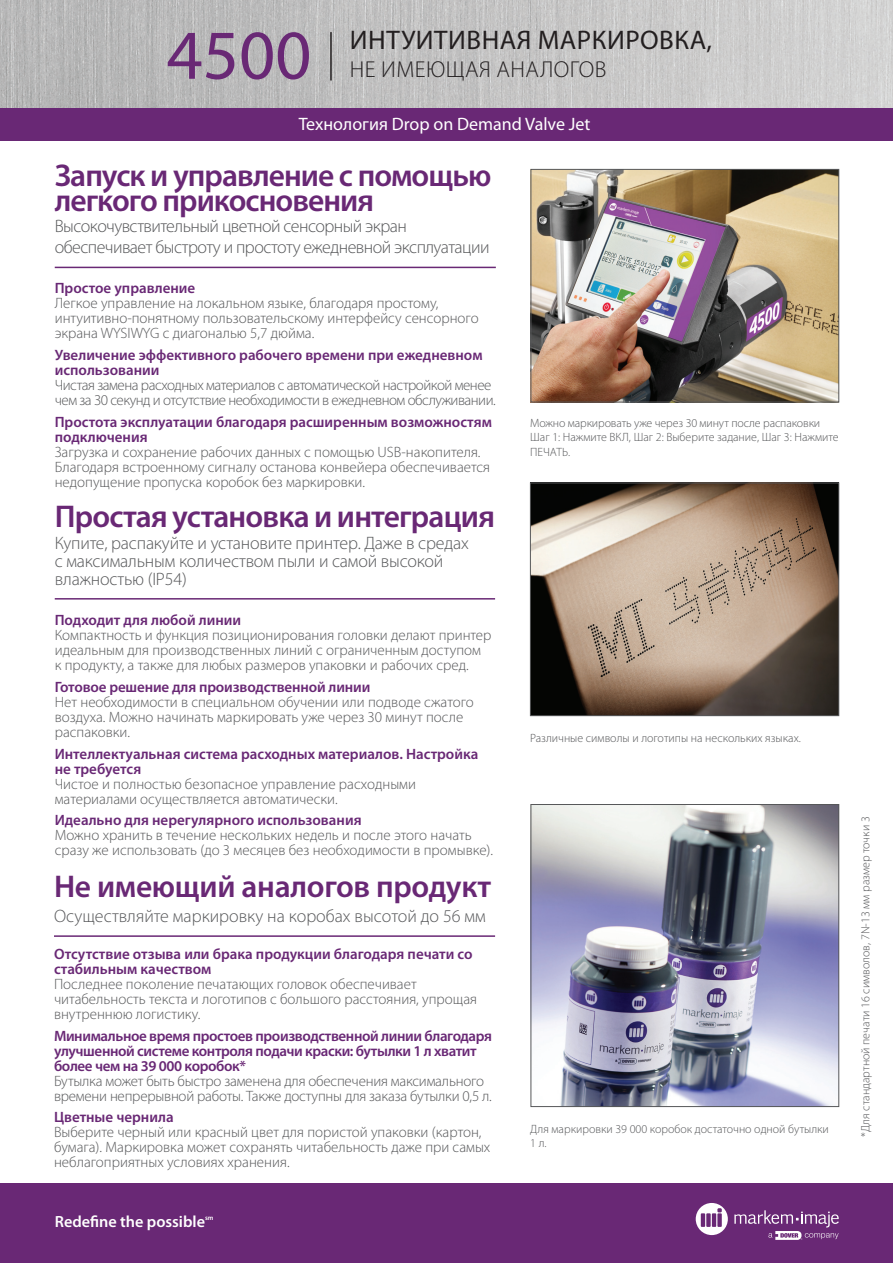
<style>
.page{position:relative;width:893px;height:1263px;background:#fff}
.page>*{position:absolute;margin:0;border:0;box-sizing:border-box;transform-origin:0 0}
.t1{font:70.5px "Myriad Pro";color:#692875}
.t2{font:600 31.5px/25.5px "Myriad Pro";letter-spacing:-.03em;color:#692875}
.t3{font:600 31.5px "Myriad Pro";letter-spacing:-.01em;color:#692875}
.t4{font:27px "Myriad Pro";letter-spacing:.02em;color:#231f20}
.t5{font:300 23.1px "Myriad Pro";color:#231f20}
.t6{font:300 18px/18px "Myriad Pro";letter-spacing:-.01em;color:#57585a}
.t7{font:300 18px/21px "Myriad Pro";letter-spacing:-.03em;color:#57585a}
.t8{font:18px "Myriad Pro";color:#fff}
.t9{font:600 16.2px "Myriad Pro";color:#fff}
.t10{font:300 15px/15px "Myriad Pro";color:#57585a}
.t11{font:600 15px/15px "Myriad Pro";color:#692875}
.t12{font:600 15px/15px "Myriad Pro";letter-spacing:-.025em;color:#692875}
.t13{font:300 15px/15px "Myriad Pro";letter-spacing:-.03em;color:#57585a}
.t14{font:300 12px/14.4px "Myriad Pro";color:#57585a}
.t15{font:600 6.75px "Myriad Pro";color:#fff}
</style>
<div class="page">
<div style="left:0;top:1183px;width:893px;height:80px;background:#692875"></div>
<hr style="left:55px;top:267px;width:441px;height:1px;background:#692875">
<hr style="left:55px;top:598px;width:440px;height:1px;background:#692875">
<hr style="left:54px;top:935px;width:441px;height:2px;background:#692875">
<img style="left:532px;top:485px;width:305px;height:229px">
<div style="left:530px;top:483px;width:309px;height:233px;border:1px solid #57585a"></div>
<img style="left:533px;top:806px;width:304px;height:299px">
<div style="left:531px;top:804px;width:308px;height:303px;border:1px solid #57585a"></div>
<img style="left:0;top:0;width:893px;height:108px">
<svg style="left:696px;top:1203px;width:32px;height:32px"></svg>
<svg style="left:734px;top:1210px;width:105px;height:30px"></svg>
<div style="left:0;top:108px;width:893px;height:32px;background:#692875"></div>
<hr style="left:330px;top:32px;width:2px;height:48px;background:#231f20">
<img style="left:533px;top:171px;width:304px;height:229px">
<div style="left:531px;top:169px;width:308px;height:233px;border:1px solid #57585a"></div>
<h3 class="t4" style="left:350px;top:25px;width:364px">ИНТУИТИВНАЯ МАРКИРОВКА,</h3>
<h1 class="t1" style="left:167px;top:17px;width:146px">4500</h1>
<h3 class="t5" style="left:350px;top:56px;width:162px">н е имеющАЯ анало</h3>
<h3 class="t5" style="left:570px;top:56px;width:23px">гов</h3>
<p class="t8" style="left:299px;top:114px;width:293px">Технология Drop on Demand Valve Jet</p>
<h2 class="t2" style="left:55px;top:162px;width:438px">Запуск и управление с помощью легкого прикосновения</h2>
<p class="t7" style="left:55px;top:216px;width:436px">Высокочувствительный цветной сенсорный экран обеспечивает быстроту и простоту ежедневной эксплуатации</p>
<p class="t11" style="left:55px;top:280px;width:142px">Простое управление</p>
<p class="t10" style="left:55px;top:296px;width:425px">Легкое управление на локальном языке, благодаря простому, интуитивно-понятному пользовательскому интерфейсу сенсорного экрана WYSIWYG с диагональю 5,7 дюйма.</p>
<p class="t11" style="left:55px;top:347px;width:429px">Увеличение эффективного рабочего времени при ежедневном использовании</p>
<p class="t13" style="left:55px;top:378px;width:443px">Чистая замена расходных материалов с автоматической настройкой менее чем за 30 секунд и отсутствие необходимости в ежедневном обслуживании.</p>
<p class="t11" style="left:55px;top:414px;width:439px">Простота эксплуатации благодаря расширенным возможностям подключения</p>
<p class="t10" style="left:55px;top:444px;width:437px">Загрузка и сохранение рабочих данных с помощью USB-накопителя.<br>Благодаря встроенному сигналу останова конвейера обеспечивается недопущение пропуска коробок без маркировки.</p>
<h2 class="t2" style="left:55px;top:503px;width:442px">Простая установка и интеграция</h2>
<p class="t6" style="left:55px;top:534px;width:416px">Купите, распакуйте и установите принтер. Даже в средах с максимальным количеством пыли и самой высокой влажностью (IP54)</p>
<p class="t11" style="left:55px;top:612px;width:188px">Подходит для любой линии</p>
<p class="t10" style="left:55px;top:628px;width:438px">Компактность и функция позиционирования головки делают принтер идеальным для производственных линий с ограниченным доступом к продукту, а также для любых размеров упаковки и рабочих сред.</p>
<p class="t11" style="left:55px;top:679px;width:317px">Готовое решение для производственной линии</p>
<p class="t10" style="left:55px;top:694px;width:421px">Нет необходимости в специальном обучении или подводе сжатого воздуха. Можно начинать маркировать уже через 30 минут после распаковки.</p>
<p class="t11" style="left:55px;top:746px;width:425px">Интеллектуальная система расходных материалов. Настройка не требуется</p>
<p class="t10" style="left:55px;top:776px;width:363px">Чистое и полностью безопасное управление расходными материалами осуществляется автоматически.</p>
<p class="t11" style="left:55px;top:812px;width:308px">Идеально для нерегулярного использования</p>
<p class="t10" style="left:55px;top:828px;width:440px">Можно хранить в течение нескольких недель и после этого начать сразу же использовать (до 3 месяцев без необходимости в промывке).</p>
<h2 class="t3" style="left:54px;top:866px;width:439px">Не имеющий аналогов продукт</h2>
<p class="t6" style="left:54px;top:907px;width:433px">Осуществляйте маркировку на коробах высотой до 56 мм</p>
<p class="t11" style="left:54px;top:946px;width:420px">Отсутствие отзыва или брака продукции благодаря печати со стабильным качеством</p>
<p class="t10" style="left:54px;top:976px;width:425px">Последнее поколение печатающих головок обеспечивает читабельность текста и логотипов с большого расстояния, упрощая внутреннюю логистику.</p>
<p class="t12" style="left:54px;top:1028px;width:440px">Минимальное время простоев производственной линии благодаря улучшенной системе контроля подачи краски: бутылки 1 л хватит более чем на 39 000 коробок*</p>
<p class="t10" style="left:54px;top:1073px;width:439px">Бутылка может быть быстро заменена для обеспечения максимального времени непрерывной работы. Также доступны для заказа бутылки 0,5 л.</p>
<p class="t11" style="left:54px;top:1109px;width:121px">Цветные чернила</p>
<p class="t10" style="left:54px;top:1125px;width:438px">Выберите черный или красный цвет для пористой упаковки (картон, бумага). Маркировка может сохранять читабельность даже при самых неблагоприятных условиях хранения.</p>
<p class="t9" style="left:55px;top:1211px;width:152px">Redefine the possible</p>
<p class="t15" style="left:205px;top:1213px;width:10px">sm</p>
<p class="t14" style="left:530px;top:416px;width:310px">Можно маркировать уже через 30 минут после распаковки<br>Шаг 1: Нажмите ВКЛ, Шаг 2: Выберите задание, Шаг 3: Нажмите<br>ПЕЧАТЬ.</p>
<p class="t14" style="left:530px;top:731px;width:272px">Различные символы и логотипы на нескольких языках.</p>
<p class="t14" style="left:530px;top:1122px;width:300px">Для маркировки 39 000 коробок достаточно одной бутылки<br>1 л.</p>
<p class="t14" style="left:859px;top:1136px;width:321px;rotate:-90deg">*Для стандартной печати 16 символов, 7N-13 мм размер точки 3</p>
</div>
